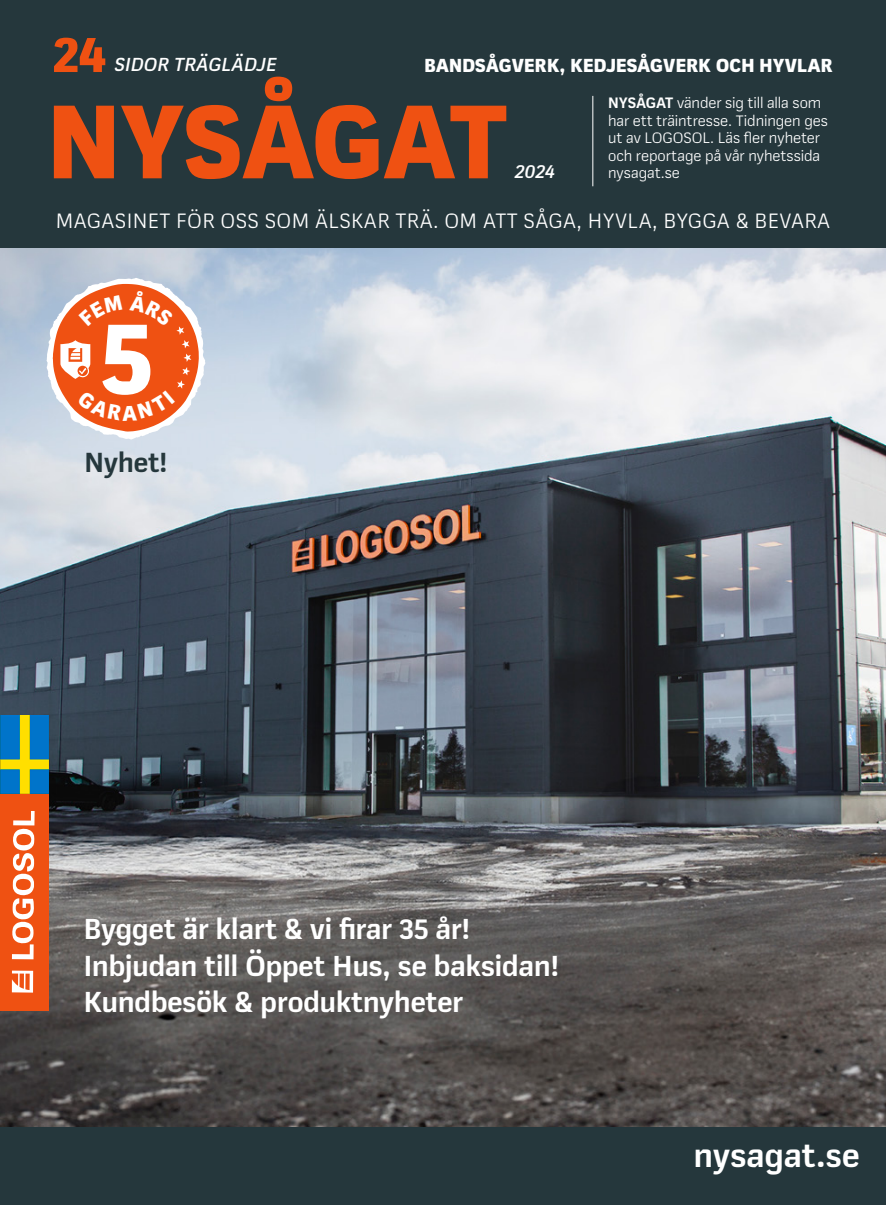
<style>
.page{position:relative;width:886px;height:1205px;background:#25373c}
.page>*{position:absolute;margin:0;border:0;box-sizing:border-box;transform-origin:0 0}
.t1{font:900 103.75px "Mynor";letter-spacing:-.005em;color:#ef5112}
.t2{font:900 102px "Mynor";color:#fff}
.t3{font:900 50px "Mynor";color:#ef5112}
.t4{font:700 33.25px "Mynor";letter-spacing:.01em;color:#fff}
.t5{font:700 28.75px/36.2px "Mynor";color:#fff}
.t6{font:700 27.38px "Mynor";color:#25373c}
.t7{font:20.62px "Mynor";letter-spacing:.02em;color:#fff}
.t8{font:900 18.75px "Mynor";letter-spacing:.01em;color:#fff}
.t9{font:italic 500 18.75px "Mynor";letter-spacing:.01em;color:#fff}
.t10{font:15px/17.5px "Mynor";letter-spacing:-.005em;color:#fff}
.s1{font-weight:700}
</style>
<div class="page">
<img style="left:0;top:248px;width:886px;height:878px">
<hr style="left:592px;top:96px;width:1px;height:90px;background:#fff">
<div style="left:0;top:793px;width:48px;height:217px;background:#ef5112"></div>
<svg style="left:12px;top:811px;width:23px;height:148px"></svg>
<svg style="left:12px;top:970px;width:21px;height:23px"></svg>
<img style="left:1px;top:716px;width:47px;height:77px">
<img style="left:0;top:716px;width:1px;height:77px">
<svg style="left:46px;top:278px;width:160px;height:161px;background:#e68764"></svg>
<h3 class="t3" style="left:53px;top:22px;width:54px">24</h3>
<p class="t9" style="left:115px;top:52px;width:163px">SIDOR TRÄGLÄDJE</p>
<p class="t8" style="left:425px;top:53px;width:410px">BANDSÅGVERK, KEDJESÅGVERK OCH HYVLAR</p>
<h1 class="t1" style="left:48px;top:74px;width:461px">NYSÅGAT</h1>
<p class="t10" style="left:608px;top:94px;width:221px"><span class="s1">NYSÅGAT</span> vänder sig till alla som har ett träintresse. Tidningen ges ut av LOGOSOL. Läs fler nyheter och reportage på vår nyhetssida nysagat.se</p>
<p class="t9" style="left:515px;top:160px;width:42px">2024</p>
<h3 class="t7" style="left:56px;top:208px;width:776px">MAGASINET FÖR OSS SOM ÄLSKAR TRÄ. OM ATT SÅGA, HYVLA, BYGGA &amp; BEVARA</h3>
<h2 class="t2" style="left:101px;top:291px;width:53px">5</h2>
<h3 class="t6" style="left:85px;top:445px;width:84px">Nyhet!</h3>
<h3 class="t5" style="left:84px;top:911px;width:476px">Bygget är klart &amp; vi firar 35 år!<br>Inbjudan till Öppet Hus, se baksidan!<br>Kundbesök &amp; produktnyheter</h3>
<h3 class="t4" style="left:694px;top:1133px;width:167px">nysagat.se</h3>
</div>
